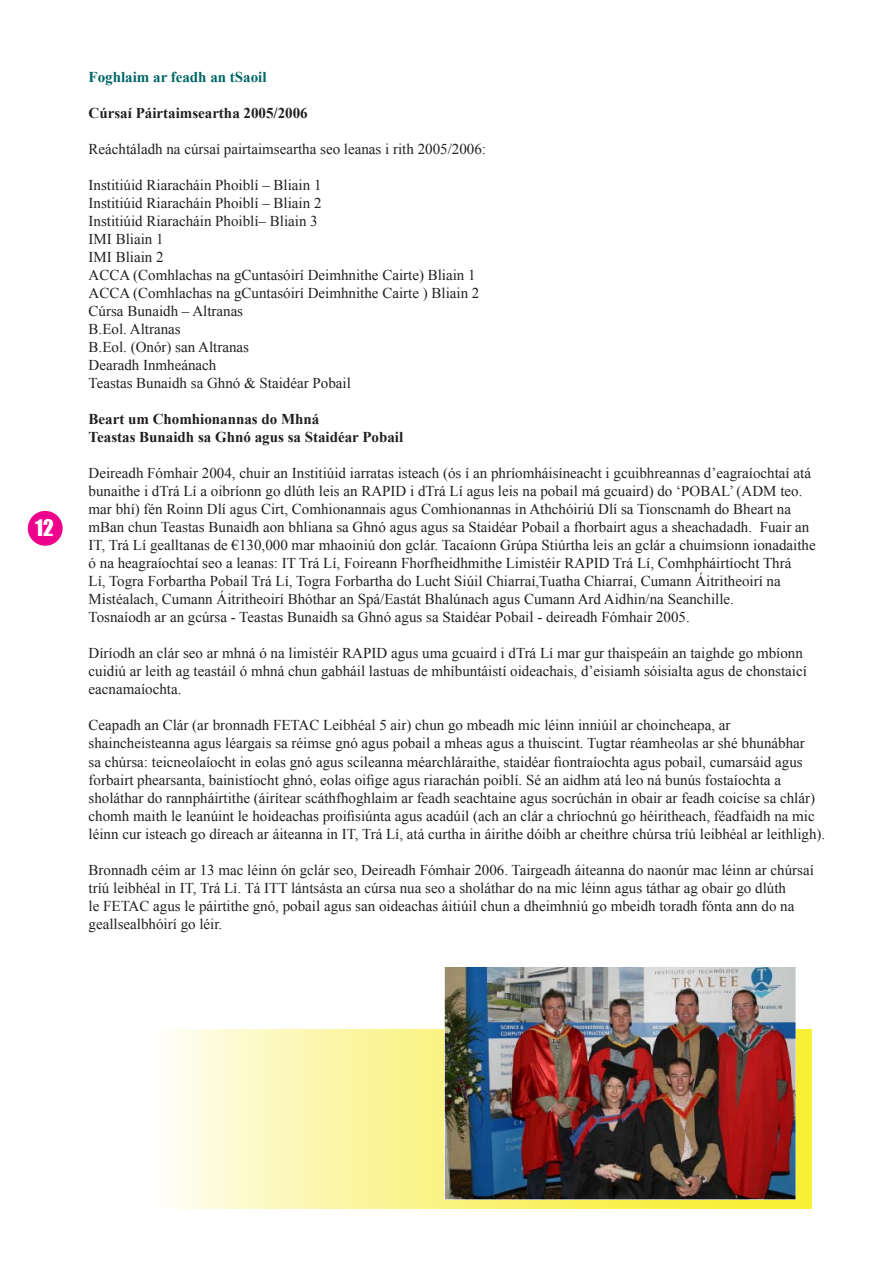
<style>
.page{position:relative;width:893px;height:1263px;background:#fff}
.page>*{position:absolute;margin:0;border:0;box-sizing:border-box;transform-origin:0 0}
.t1{font:21px "Impact";color:#fff}
.t2{font:15px/18px "Times New Roman";color:#231f20}
.t3{font:700 15px/18px "Times New Roman";color:#231f20}
.t4{font:700 15px "Times New Roman";color:#066}
</style>
<div class="page">
<svg style="left:170px;top:1029px;width:641px;height:180px;background:#faf6a9"></svg>
<img style="left:444px;top:967px;width:351px;height:232px">
<div style="left:28px;top:511px;width:35px;height:35px;background:#ed028c;border-radius:50%"></div>
<h1 class="t1" style="left:35px;top:515px;width:20px">12</h1>
<p class="t4" style="left:89px;top:69px;width:180px">Foghlaim ar feadh an tSaoil</p>
<p class="t3" style="left:89px;top:104px;width:221px">Cúrsaí Páirtaimseartha 2005/2006</p>
<p class="t2" style="left:89px;top:140px;width:399px">Reáchtáladh na cúrsaí pairtaimseartha seo leanas i rith 2005/2006:</p>
<p class="t2" style="left:89px;top:176px;width:392px">Institiúid Riaracháin Phoiblí – Bliain 1<br>Institiúid Riaracháin Phoiblí – Bliain 2<br>Institiúid Riaracháin Phoiblí– Bliain 3<br>IMI Bliain 1<br>IMI Bliain 2<br>ACCA (Comhlachas na gCuntasóirí Deimhnithe Cairte) Bliain 1<br>ACCA (Comhlachas na gCuntasóirí Deimhnithe Cairte ) Bliain 2<br>Cúrsa Bunaidh – Altranas<br>B.Eol. Altranas<br>B.Eol. (Onór) san Altranas<br>Dearadh Inmheánach<br>Teastas Bunaidh sa Ghnó &amp; Staidéar Pobail</p>
<p class="t3" style="left:89px;top:410px;width:316px">Beart um Chomhionannas do Mhná<br>Teastas Bunaidh sa Ghnó agus sa Staidéar Pobail</p>
<p class="t2" style="left:89px;top:464px;width:729px">Deireadh Fómhair 2004, chuir an Institiúid iarratas isteach (ós í an phríomháisíneacht i gcuibhreannas d’eagraíochtaí atá bunaithe i dTrá Lí a oibríonn go dlúth leis an RAPID i dTrá Lí agus leis na pobail má gcuaird) do ‘POBAL’ (ADM teo. mar bhí) fén Roinn Dlí agus Cirt, Comhionannais agus Comhionannas in Athchóiriú Dlí sa Tionscnamh do Bheart na mBan chun Teastas Bunaidh aon bhliana sa Ghnó agus agus sa Staidéar Pobail a fhorbairt agus a sheachadadh. Fuair an IT, Trá Lí gealltanas de €130,000 mar mhaoiniú don gclár. Tacaíonn Grúpa Stiúrtha leis an gclár a chuimsíonn ionadaithe ó na heagraíochtaí seo a leanas: IT Trá Lí, Foireann Fhorfheidhmithe Limistéir RAPID Trá Lí, Comhpháirtíocht Thrá<br>Lí, Togra Forbartha Pobail Trá Lí, Togra Forbartha do Lucht Siúil Chiarraí,Tuatha Chiarraí, Cumann Áitritheoirí na Mistéalach, Cumann Áitritheoirí Bhóthar an Spá/Eastát Bhalúnach agus Cumann Ard Aidhin/na Seanchille.<br>Tosnaíodh ar an gcúrsa - Teastas Bunaidh sa Ghnó agus sa Staidéar Pobail - deireadh Fómhair 2005.</p>
<p class="t2" style="left:89px;top:644px;width:720px">Díríodh an clár seo ar mhná ó na limistéir RAPID agus uma gcuaird i dTrá Lí mar gur thaispeáin an taighde go mbíonn cuidiú ar leith ag teastáil ó mhná chun gabháil lastuas de mhíbuntáistí oideachais, d’eisiamh sóisialta agus de chonstaicí eacnamaíochta.</p>
<p class="t2" style="left:89px;top:716px;width:738px">Ceapadh an Clár (ar bronnadh FETAC Leibhéal 5 air) chun go mbeadh mic léinn inniúil ar choincheapa, ar shaincheisteanna agus léargais sa réimse gnó agus pobail a mheas agus a thuiscint. Tugtar réamheolas ar shé bhunábhar<br>sa chúrsa: teicneolaíocht in eolas gnó agus scileanna méarchláraithe, staidéar fiontraíochta agus pobail, cumarsáid agus forbairt phearsanta, bainistíocht ghnó, eolas oifige agus riarachán poiblí. Sé an aidhm atá leo ná bunús fostaíochta a sholáthar do rannpháirtithe (áirítear scáthfhoghlaim ar feadh seachtaine agus socrúchán in obair ar feadh coicíse sa chlár) chomh maith le leanúint le hoideachas proifisiúnta agus acadúil (ach an clár a chríochnú go héiritheach, féadfaidh na mic léinn cur isteach go díreach ar áiteanna in IT, Trá Lí, atá curtha in áirithe dóibh ar cheithre chúrsa tríú leibhéal ar leithligh).</p>
<p class="t2" style="left:89px;top:860px;width:727px">Bronnadh céim ar 13 mac léinn ón gclár seo, Deireadh Fómhair 2006. Tairgeadh áiteanna do naonúr mac léinn ar chúrsaí tríú leibhéal in IT, Trá Lí. Tá ITT lántsásta an cúrsa nua seo a sholáthar do na mic léinn agus táthar ag obair go dlúth<br>le FETAC agus le páirtithe gnó, pobail agus san oideachas áitiúil chun a dheimhniú go mbeidh toradh fónta ann do na geallsealbhóirí go léir.</p>
</div>
